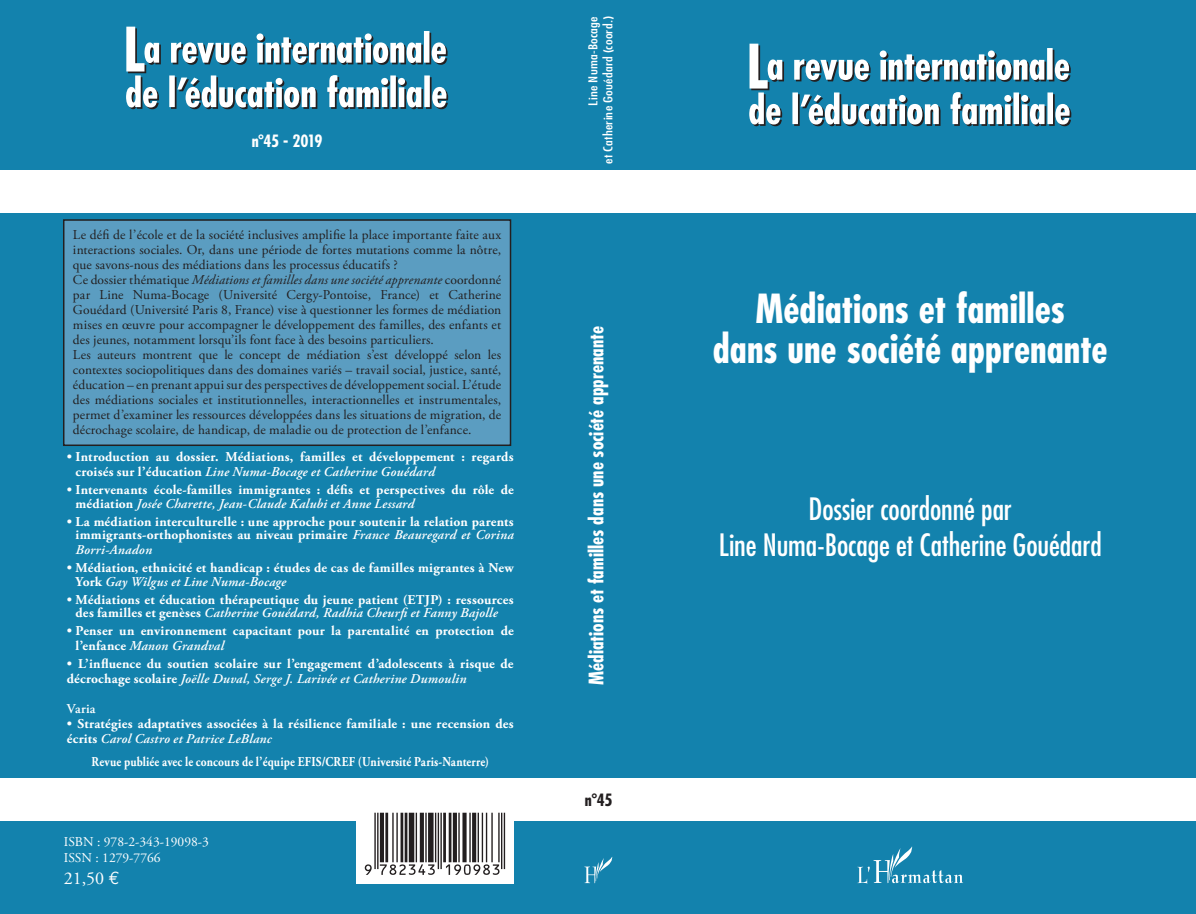
<style>
.page{position:relative;width:1196px;height:914px;background:#1382ad}
.page>*{position:absolute;margin:0;border:0;box-sizing:border-box;transform-origin:0 0}
.t1{font:700 condensed 39px/40.5px "Futura Std";color:#fff;text-align:center}
.t2{font:condensed 30px/36px "Futura Std";letter-spacing:-.005em;color:#fff;text-align:center}
.t3{font:700 condensed 19.5px "Futura Std";letter-spacing:.005em;color:#fff}
.t4{font:18px "Adobe Garamond Pro";color:#fff}
.t5{font:700 condensed 16.5px "Futura Std";letter-spacing:-.045em;color:#fff}
.t6{font:700 condensed 16.5px "Futura Std";color:#231f20}
.t7{font:13.5px/15px "Adobe Garamond Pro";letter-spacing:.01em;color:#231f20}
.t8{font:700 13.5px/15px "Adobe Garamond Pro";letter-spacing:.015em;color:#fff}
.t9{font:700 13.5px "Adobe Garamond Pro";letter-spacing:.015em;color:#fff;scale:.85 1}
.t10{font:13.5px/16.2px "Adobe Garamond Pro";color:#fff}
.t11{font:italic 600 13.5px "Adobe Garamond Pro";letter-spacing:.02em;color:#fff}
.t12{font:600 13.5px "Adobe Garamond Pro";letter-spacing:.015em;color:#fff}
.t13{font:condensed 12px/15px "Futura Std";letter-spacing:.015em;color:#fff;text-align:right;scale:1.25 1}
.s1{font-style:italic}
.s2{font-weight:600}
.s3{font-weight:600;font-style:italic}
.s4{font-family:"Euro Mono Std"}
</style>
<div class="page">
<div style="left:64px;top:220px;width:446px;height:225px;background:#5b9dc1"></div>
<div style="left:63px;top:219px;width:448px;height:227px;border:2px solid #231f20"></div>
<svg style="left:857px;top:846px;width:106px;height:38px"></svg>
<svg style="left:584px;top:857px;width:29px;height:26px"></svg>
<div style="left:0;top:170px;width:1196px;height:43px;background:#fff"></div>
<div style="left:0;top:777px;width:1196px;height:43px;background:#fff"></div>
<svg style="left:749px;top:44px;width:322px;height:82px"></svg>
<svg style="left:126px;top:27px;width:322px;height:82px"></svg>
<div style="left:356px;top:803px;width:157px;height:81px;background:#fff"></div>
<svg style="left:365px;top:812px;width:140px;height:62px"></svg>
<p class="t5" style="left:252px;top:131px;width:72px">n°45 - 2019</p>
<p class="t7" style="left:73px;top:228px;width:430px">Le défi de l’école et de la société inclusives amplifie la place importante faite aux interactions sociales. Or, dans une période de fortes mutations comme la nôtre, que savons-nous des médiations dans les processus éducatifs ?<br>Ce dossier thématique <span class="s1">Médiations et familles dans une société apprenante</span> coordonné par Line Numa-Bocage (Université Cergy-Pontoise, France) et Catherine Gouédard (Université Paris 8, France) vise à questionner les formes de médiation mises en œuvre pour accompagner le développement des familles, des enfants et des jeunes, notamment lorsqu’ils font face à des besoins particuliers.<br>Les auteurs montrent que le concept de médiation s’est développé selon les contextes sociopolitiques dans des domaines variés – travail social, justice, santé, éducation – en prenant appui sur des perspectives de développement social. L’étude des médiations sociales et institutionnelles, interactionnelles et instrumentales, permet d’examiner les ressources développées dans les situations de migration, de décrochage scolaire, de handicap, de maladie ou de protection de l’enfance.</p>
<p class="t8" style="left:76px;top:449px;width:439px;text-indent:-9px"><span class="s2">•</span> Introduction au dossier. Médiations, familles et développement : regards croisés sur l’éducation <span class="s3">Line Numa-Bocage et Catherine Gouédard</span></p>
<p class="t8" style="left:76px;top:483px;width:440px;line-height:13.5px;text-indent:-9px"><span class="s2">•</span> Intervenants école-familles immigrantes : défis et perspectives du rôle de médiation <span class="s3">Josée Charette, Jean-Claude Kalubi et Anne Lessard</span></p>
<p class="t8" style="left:67px;top:515px;width:448px;line-height:13.5px;text-align:right"><span class="s2">•</span> La médiation interculturelle : une approche pour soutenir la relation parents immigrants-orthophonistes au niveau primaire <span class="s3">France Beauregard et Corina</span></p>
<p class="t11" style="left:76px;top:542px;width:78px">Borri-Anadon</p>
<p class="t8" style="left:76px;top:561px;width:439px;line-height:13.5px;text-indent:-9px"><span class="s2">•</span> Médiation, ethnicité et handicap : études de cas de familles migrantes à New<br>York <span class="s3">Gay Wilgus et Line Numa-Bocage</span></p>
<p class="t8" style="left:67px;top:593px;width:448px;line-height:13.5px;text-align:center"><span class="s2">•</span> Médiations et éducation thérapeutique du jeune patient (ETJP) : ressources des familles et genèses <span class="s3">Catherine Gouédard, Radhia Cheurfi et Fanny Bajolle</span></p>
<p class="t8" style="left:76px;top:623px;width:439px;text-indent:-9px"><span class="s2">•</span> Penser un environnement capacitant pour la parentalité en protection de l’enfance <span class="s3">Manon Grandval</span></p>
<p class="t8" style="left:67px;top:656px;width:448px"><span class="s2">•</span> L’influence du soutien scolaire sur l’engagement d’adolescents à risque de décrochage scolaire <span class="s3">Joëlle Duval, Serge J. Larivée et Catherine Dumoulin</span></p>
<p class="t12" style="left:67px;top:701px;width:30px">Varia</p>
<p class="t8" style="left:67px;top:716px;width:448px"><span class="s2">•</span> Stratégies adaptatives associées à la résilience familiale : une recension des écrits <span class="s3">Carol Castro et Patrice LeBlanc</span></p>
<p class="t9" style="left:92px;top:753px;width:469px">Revue publiée avec le concours de l’équipe EFIS/CREF (Université Paris-Nanterre)</p>
<p class="t10" style="left:64px;top:834px;width:147px">ISBN : 978-2-343-19098-3<br>ISSN : 1279-7766</p>
<h3 class="t4" style="left:64px;top:867px;width:57px">21,50 <span class="s4">€</span></h3>
<p class="t13" style="left:585px;top:164px;width:119px;rotate:-90deg">Line Numa-Bocage<br>et Catherine Gouédard (coord.)</p>
<h3 class="t3" style="left:584px;top:685px;width:361px;rotate:-90deg">Médiations et familles dans une société apprenante</h3>
<p class="t6" style="left:585px;top:790px;width:29px">n°45</p>
<h1 class="t1" style="left:713px;top:288px;width:396px">Médiations et familles<br>dans une société apprenante</h1>
<h2 class="t2" style="left:718px;top:490px;width:384px">Dossier coordonné par<br>Line Numa-Bocage et Catherine Gouédard</h2>
</div>
